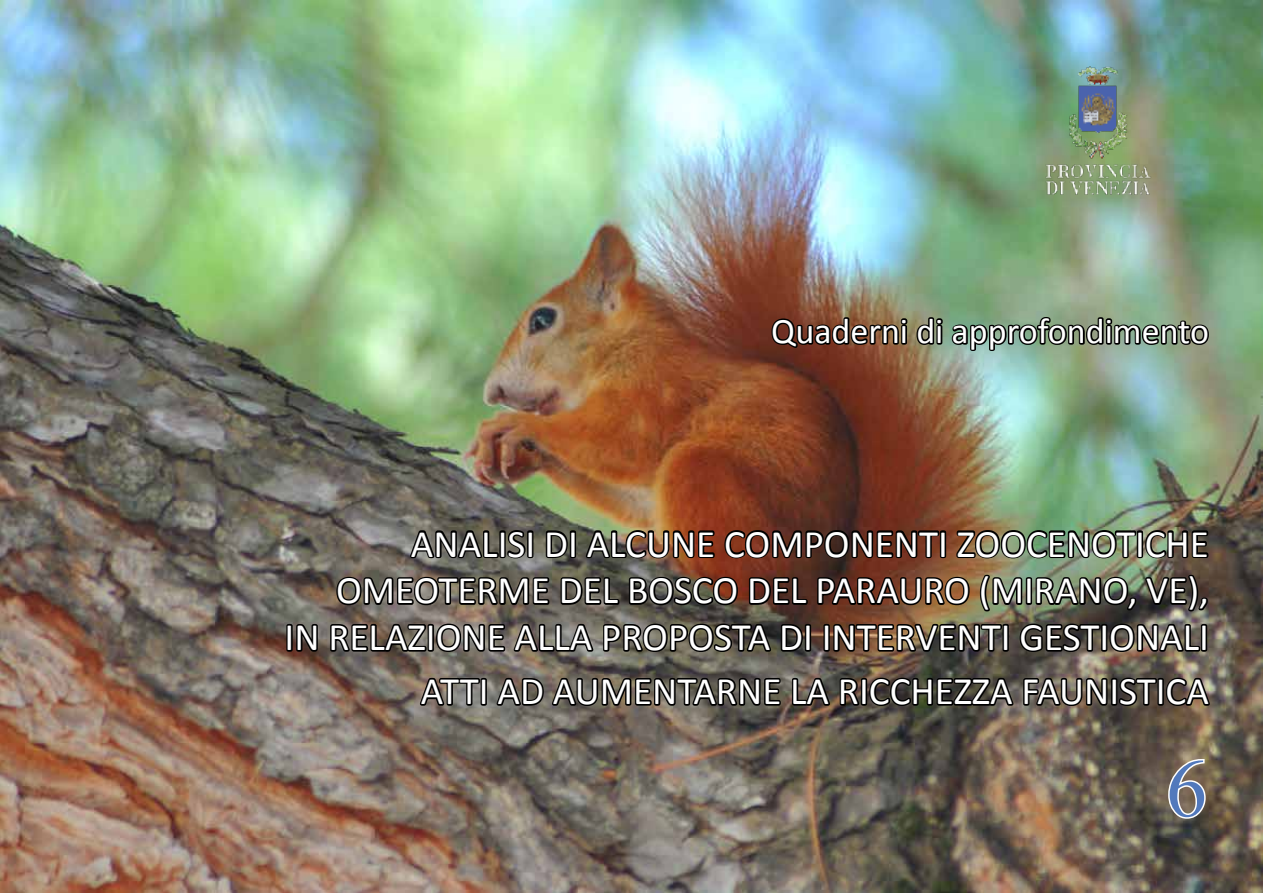
<style>
.page{position:relative;width:1263px;height:893px;background:#fff}
.page>*{position:absolute;margin:0;border:0;box-sizing:border-box;transform-origin:0 0}
.t1{font:82.5px "Times New Roman";color:#5279bc}
.t2{font:39px/46.8px "Calibri";color:#fff;text-align:right}
.t3{font:36px "Calibri";color:#fff}
</style>
<div class="page">
<img style="left:0;top:0;width:1263px;height:893px">
<svg style="left:769px;top:315px;width:442px;height:38px;background:#565545"></svg>
<svg style="left:284px;top:615px;width:36px;height:43px;background:#423832"></svg>
<img style="left:328px;top:517px;width:884px;height:204px">
<svg style="left:1167px;top:757px;width:40px;height:63px"></svg>
<img style="left:1003px;top:30px;width:184px;height:204px">
<p class="t3" style="left:771px;top:308px;width:439px">Quaderni di approfondimento</p>
<p class="t2" style="left:285px;top:520px;width:926px">ANALISI DI ALCUNE COMPONENTI ZOOCENOTICHE<br>OMEOTERME DEL BOSCO DEL PARAURO (MIRANO, VE),<br>IN RELAZIONE ALLA PROPOSTA DI INTERVENTI GESTIONALI</p>
<p class="t2" style="left:421px;top:668px;width:790px">ATTI AD AUMENTARNE LA RICCHEZZA FAUNISTICA</p>
<h1 class="t1" style="left:1166px;top:733px;width:43px">6</h1>
</div>
